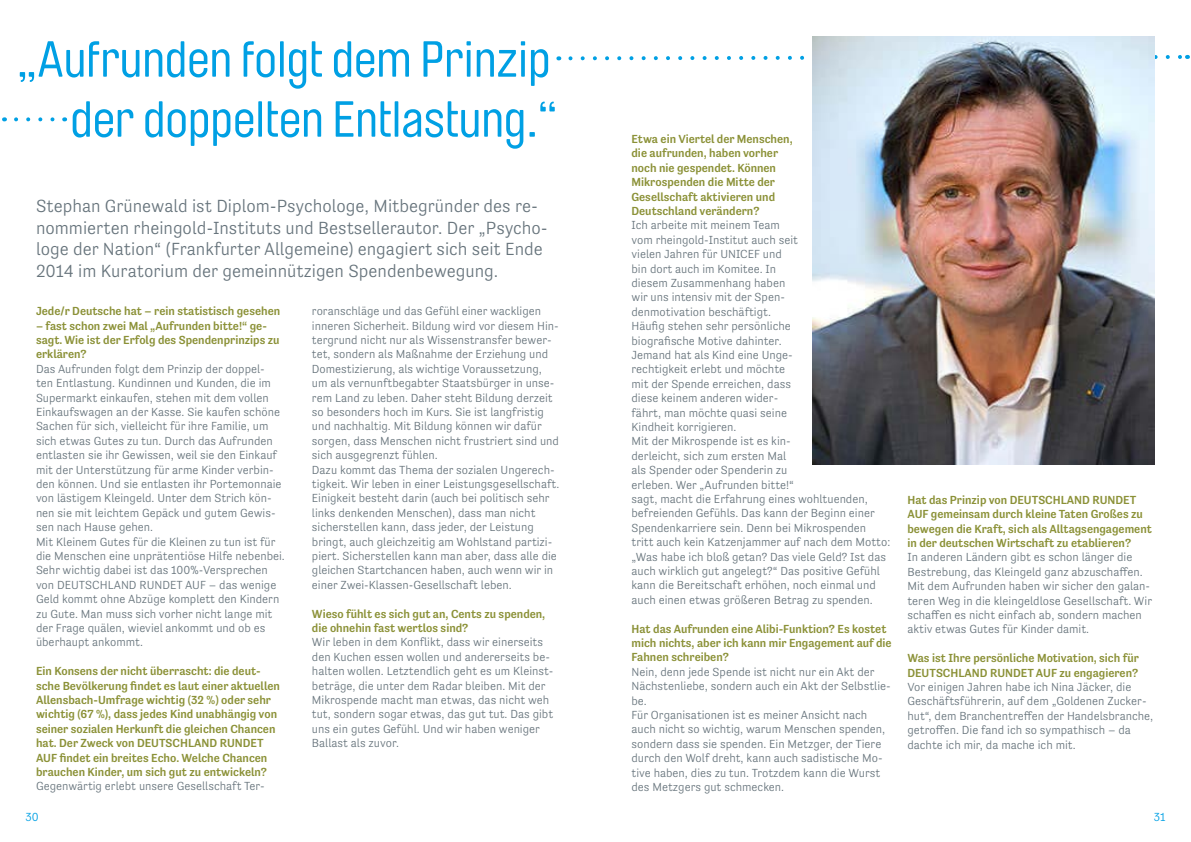
<style>
.page{position:relative;width:1191px;height:842px;background:#fff}
.page>*{position:absolute;margin:0;border:0;box-sizing:border-box;transform-origin:0 0}
.t1{font:50px/60px "Brauer Neue";color:#00a0e4;text-align:right}
.t2{font:300 18px/21.6px "Tenso";color:#67747c}
.t3{font:300 12px/14.4px "Tenso";color:#67747c}
.t4{font:500 12px/14.4px "Tenso";color:#8b9137}
.t5{font:300 12px "Tenso";color:#00a0e4}
</style>
<div class="page">
<svg style="left:16px;top:117px;width:39px;height:4px"></svg>
<svg style="left:568px;top:54px;width:620px;height:7px"></svg>
<img style="left:812px;top:36px;width:343px;height:429px">
<h1 class="t1" style="left:17px;top:30px;width:543px">„Aufrunden folgt dem Prinzip der doppelten Entlastung.“</h1>
<p class="t2" style="left:36px;top:195px;width:513px">Stephan Grünewald ist Diplom-Psychologe, Mitbegründer des re&shy;nommierten rheingold-Instituts und Bestsellerautor. Der „Psycho&shy;loge der Nation“ (Frankfurter Allgemeine) engagiert sich seit Ende 2014 im Kuratorium der gemeinnützigen Spendenbewegung.</p>
<p class="t4" style="left:36px;top:304px;width:246px">Jede/r Deutsche hat – rein statistisch gesehen</p>
<p class="t4" style="left:36px;top:318px;width:245px">– fast schon zwei Mal „Aufrunden bitte!“ ge&shy;sagt. Wie ist der Erfolg des Spendenprinzips zu erklären?</p>
<p class="t3" style="left:36px;top:361px;width:250px">Das Aufrunden folgt dem Prinzip der doppel&shy;ten Entlastung. Kundinnen und Kunden, die im Supermarkt einkaufen, stehen mit dem vollen Einkaufswagen an der Kasse. Sie kaufen schöne Sachen für sich, vielleicht für ihre Familie, um sich etwas Gutes zu tun. Durch das Aufrunden entlasten sie ihr Gewissen, weil sie den Einkauf mit der Unterstützung für arme Kinder verbin&shy;den können. Und sie entlasten ihr Portemonnaie von lästigem Kleingeld. Unter dem Strich kön&shy;nen sie mit leichtem Gepäck und gutem Gewis&shy;sen nach Hause gehen.<br>Mit Kleinem Gutes für die Kleinen zu tun ist für die Menschen eine unprätentiöse Hilfe nebenbei.<br>Sehr wichtig dabei ist das 100%-Versprechen von DEUTSCHLAND RUNDET AUF – das wenige Geld kommt ohne Abzüge komplett den Kindern zu Gute. Man muss sich vorher nicht lange mit der Frage quälen, wieviel ankommt und ob es überhaupt ankommt.</p>
<p class="t4" style="left:36px;top:664px;width:245px">Ein Konsens der nicht überrascht: die deut&shy;sche Bevölkerung findet es laut einer aktuellen Allensbach-Umfrage wichtig (32 %) oder sehr wichtig (67 %), dass jedes Kind unabhängig von seiner sozialen Herkunft die gleichen Chancen hat. Der Zweck von DEUTSCHLAND RUNDET AUF findet ein breites Echo. Welche Chancen brauchen Kinder, um sich gut zu entwickeln?</p>
<p class="t3" style="left:36px;top:779px;width:230px">Gegenwärtig erlebt unsere Gesellschaft Ter-</p>
<p class="t3" style="left:312px;top:304px;width:249px">roranschläge und das Gefühl einer wackligen inneren Sicherheit. Bildung wird vor diesem Hin&shy;tergrund nicht nur als Wissenstransfer bewer&shy;tet, sondern als Maßnahme der Erziehung und Domestizierung, als wichtige Voraussetzung, um als vernunftbegabter Staatsbürger in unse&shy;rem Land zu leben. Daher steht Bildung derzeit so besonders hoch im Kurs. Sie ist langfristig und nachhaltig. Mit Bildung können wir dafür sorgen, dass Menschen nicht frustriert sind und sich ausgegrenzt fühlen.<br>Dazu kommt das Thema der sozialen Ungerech&shy;tigkeit. Wir leben in einer Leistungsgesellschaft.<br>Einigkeit besteht darin (auch bei politisch sehr links denkenden Menschen), dass man nicht sicherstellen kann, dass jeder, der Leistung bringt, auch gleichzeitig am Wohlstand partizi&shy;piert. Sicherstellen kann man aber, dass alle die gleichen Startchancen haben, auch wenn wir in einer Zwei-Klassen-Gesellschaft leben.</p>
<p class="t4" style="left:312px;top:606px;width:235px">Wieso fühlt es sich gut an, Cents zu spenden, die ohnehin fast wertlos sind?</p>
<p class="t3" style="left:312px;top:635px;width:243px">Wir leben in dem Konflikt, dass wir einerseits den Kuchen essen wollen und andererseits be&shy;halten wollen. Letztendlich geht es um Kleinst&shy;beträge, die unter dem Radar bleiben. Mit der Mikrospende macht man etwas, das nicht weh tut, sondern sogar etwas, das gut tut. Das gibt uns ein gutes Gefühl. Und wir haben weniger Ballast als zuvor.</p>
<p class="t4" style="left:631px;top:132px;width:163px">Etwa ein Viertel der Menschen, die aufrunden, haben vorher noch nie gespendet. Können<br>Mikrospenden die Mitte der<br>Gesellschaft aktivieren und<br>Deutschland verändern?</p>
<p class="t3" style="left:631px;top:218px;width:260px">Ich arbeite mit meinem Team<br>vom rheingold-Institut auch seit<br>vielen Jahren für UNICEF und<br>bin dort auch im Komitee. In<br>diesem Zusammenhang haben<br>wir uns intensiv mit der Spen-<br>denmotivation beschäftigt.<br>Häufig stehen sehr persönliche<br>biografische Motive dahinter.<br>Jemand hat als Kind eine Unge-<br>rechtigkeit erlebt und möchte<br>mit der Spende erreichen, dass<br>diese keinem anderen wider-<br>fährt, man möchte quasi seine<br>Kindheit korrigieren.<br>Mit der Mikrospende ist es kin-<br>derleicht, sich zum ersten Mal<br>als Spender oder Spenderin zu<br>erleben. Wer „Aufrunden bitte!“<br>sagt, macht die Erfahrung eines wohltuenden, befreienden Gefühls. Das kann der Beginn einer Spendenkarriere sein. Denn bei Mikrospenden tritt auch kein Katzenjammer auf nach dem Motto: „Was habe ich bloß getan? Das viele Geld? Ist das auch wirklich gut angelegt?“ Das positive Gefühl kann die Bereitschaft erhöhen, noch einmal und auch einen etwas größeren Betrag zu spenden.</p>
<p class="t4" style="left:631px;top:621px;width:262px">Hat das Aufrunden eine Alibi-Funktion? Es kostet mich nichts, aber ich kann mir Engagement auf die<br>Fahnen schreiben?</p>
<p class="t3" style="left:631px;top:664px;width:261px">Nein, denn jede Spende ist nicht nur ein Akt der Nächstenliebe, sondern auch ein Akt der Selbstlie&shy;be.<br>Für Organisationen ist es meiner Ansicht nach auch nicht so wichtig, warum Menschen spenden, sondern dass sie spenden. Ein Metzger, der Tiere durch den Wolf dreht, kann auch sadistische Mo&shy;tive haben, dies zu tun. Trotzdem kann die Wurst des Metzgers gut schmecken.</p>
<p class="t4" style="left:907px;top:492px;width:246px">Hat das Prinzip von DEUTSCHLAND RUNDET AUF gemeinsam durch kleine Taten Großes zu bewegen die Kraft, sich als Alltagsengagement in der deutschen Wirtschaft zu etablieren?</p>
<p class="t3" style="left:907px;top:550px;width:246px">In anderen Ländern gibt es schon länger die Bestrebung, das Kleingeld ganz abzuschaffen.<br>Mit dem Aufrunden haben wir sicher den galan&shy;teren Weg in die kleingeldlose Gesellschaft. Wir schaffen es nicht einfach ab, sondern machen aktiv etwas Gutes für Kinder damit.</p>
<p class="t4" style="left:907px;top:651px;width:233px">Was ist Ihre persönliche Motivation, sich für<br>DEUTSCHLAND RUNDET AUF zu engagieren?</p>
<p class="t3" style="left:907px;top:679px;width:247px">Vor einigen Jahren habe ich Nina Jäcker, die Geschäftsführerin, auf dem „Goldenen Zucker&shy;hut“, dem Branchentreffen der Handelsbranche, getroffen. Die fand ich so sympathisch – da dachte ich mir, da mache ich mit.</p>
<p class="t5" style="left:26px;top:810px;width:15px">30</p>
<p class="t5" style="left:1153px;top:810px;width:13px">31</p>
</div>
